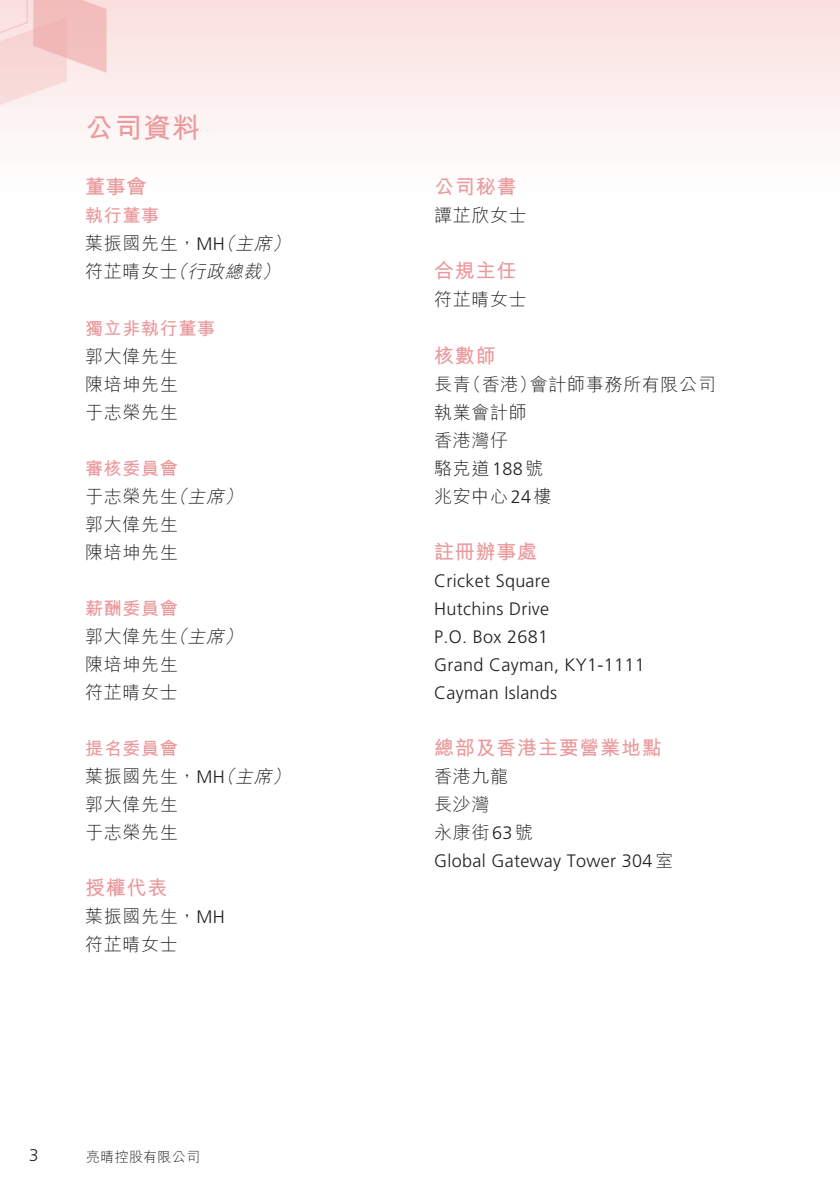
<style>
.page{position:relative;width:840px;height:1191px;background:#fff}
.page>*{position:absolute;margin:0;border:0;box-sizing:border-box;transform-origin:0 0}
.Running_Head{font:700 28px "M Hei HK";color:#eb999c}
._01_H1{font:700 20px "M Hei HK";letter-spacing:.035em;color:#eb999c}
._00_txt{font:300 18px "M Hei HK";letter-spacing:.035em;color:#231f20}
._00_txt-2{font:300 18px "Frutiger LT Std";letter-spacing:.015em;color:#231f20}
._02_H2{font:700 18px "M Hei HK";letter-spacing:.035em;color:#eb999c}
._00_txt-3{font:italic 300 18px "M Hei HK";color:#231f20}
.t1{font:300 17px "Frutiger LT Std";color:#231f20}
.t2{font:300 14px "M Hei HK";letter-spacing:.015em;color:#231f20}
.s1{font-family:"Frutiger LT Std"}
.s2{font-family:"M Hei HK"}
</style>
<div class="page">
<p class="Running_Head" style="left:85px;top:108px;width:117px">公司資料</p>
<p class="_01_H1" style="left:85px;top:172px;width:63px">董事會</p>
<p class="_02_H2" style="left:85px;top:203px;width:75px">執行董事</p>
<p class="_00_txt" style="left:85px;top:235px;width:141px">葉振國先生，<span class="s1">MH</span></p>
<p class="_00_txt-3" style="left:217px;top:235px;width:23px">（</p>
<p class="_00_txt-3" style="left:272px;top:235px;width:23px">(</p>
<p class="_00_txt-3" style="left:235px;top:235px;width:42px">主席</p>
<p class="_00_txt-3" style="left:169px;top:263px;width:23px">（</p>
<p class="_00_txt-3" style="left:262px;top:263px;width:23px">(</p>
<p class="_00_txt" style="left:85px;top:263px;width:94px">符芷晴女士</p>
<p class="_02_H2" style="left:85px;top:315px;width:131px">獨立非執行董事</p>
<p class="_00_txt" style="left:85px;top:347px;width:94px">郭大偉先生</p>
<p class="_00_txt" style="left:85px;top:375px;width:94px">陳培坤先生</p>
<p class="_00_txt" style="left:85px;top:403px;width:94px">于志榮先生</p>
<p class="_02_H2" style="left:85px;top:455px;width:94px">審核委員會</p>
<p class="_00_txt-3" style="left:187px;top:263px;width:79px">行政總裁</p>
<p class="_00_txt-3" style="left:169px;top:487px;width:23px">（</p>
<p class="_00_txt-3" style="left:224px;top:487px;width:23px">(</p>
<p class="_00_txt" style="left:85px;top:487px;width:94px">于志榮先生</p>
<p class="_00_txt" style="left:85px;top:515px;width:94px">郭大偉先生</p>
<p class="_00_txt" style="left:85px;top:543px;width:94px">陳培坤先生</p>
<p class="_02_H2" style="left:85px;top:595px;width:94px">薪酬委員會</p>
<p class="_00_txt-3" style="left:187px;top:487px;width:42px">主席</p>
<p class="_00_txt-3" style="left:169px;top:627px;width:23px">（</p>
<p class="_00_txt-3" style="left:224px;top:627px;width:23px">(</p>
<p class="_00_txt" style="left:85px;top:627px;width:94px">郭大偉先生</p>
<p class="_00_txt" style="left:85px;top:655px;width:94px">陳培坤先生</p>
<p class="_00_txt" style="left:85px;top:683px;width:94px">符芷晴女士</p>
<p class="_02_H2" style="left:85px;top:735px;width:94px">提名委員會</p>
<p class="_00_txt-3" style="left:187px;top:627px;width:42px">主席</p>
<p class="_00_txt" style="left:85px;top:767px;width:141px">葉振國先生，<span class="s1">MH</span></p>
<p class="_00_txt" style="left:85px;top:795px;width:94px">郭大偉先生</p>
<p class="_00_txt" style="left:85px;top:823px;width:94px">于志榮先生</p>
<p class="_01_H1" style="left:85px;top:872px;width:84px">授權代表</p>
<p class="_00_txt" style="left:85px;top:907px;width:141px">葉振國先生，<span class="s1">MH</span></p>
<p class="_00_txt" style="left:85px;top:935px;width:94px">符芷晴女士</p>
<p class="_00_txt-3" style="left:217px;top:767px;width:23px">（</p>
<p class="_00_txt-3" style="left:272px;top:767px;width:23px">(</p>
<p class="_00_txt-3" style="left:235px;top:767px;width:42px">主席</p>
<p class="t1" style="left:29px;top:1145px;width:11px">3</p>
<p class="t2" style="left:86px;top:1149px;width:115px">亮晴控股有限公司</p>
<p class="_01_H1" style="left:434px;top:172px;width:84px">公司秘書</p>
<p class="_00_txt" style="left:434px;top:207px;width:94px">譚芷欣女士</p>
<p class="_01_H1" style="left:434px;top:256px;width:84px">合規主任</p>
<p class="_00_txt" style="left:434px;top:291px;width:94px">符芷晴女士</p>
<p class="_01_H1" style="left:434px;top:340px;width:63px">核數師</p>
<p class="_00_txt" style="left:529px;top:375px;width:187px">會計師事務所有限公司</p>
<p class="_00_txt" style="left:463px;top:375px;width:75px">（香港）</p>
<p class="_00_txt" style="left:434px;top:375px;width:38px">長青</p>
<p class="_00_txt" style="left:434px;top:403px;width:94px">執業會計師</p>
<p class="_00_txt" style="left:434px;top:431px;width:75px">香港灣仔</p>
<p class="_00_txt" style="left:434px;top:459px;width:111px">駱克道<span class="s1">188</span>號</p>
<p class="_00_txt" style="left:434px;top:487px;width:119px">兆安中心<span class="s1">24</span>樓</p>
<p class="_01_H1" style="left:434px;top:536px;width:104px">註冊辦事處</p>
<p class="_00_txt-2" style="left:434px;top:570px;width:117px">Cricket Square</p>
<p class="_00_txt-2" style="left:434px;top:598px;width:116px">Hutchins Drive</p>
<p class="_00_txt-2" style="left:434px;top:626px;width:115px">O.P . Box 2681</p>
<p class="_00_txt-2" style="left:434px;top:654px;width:212px">Grand Cayman, KY1-1111</p>
<p class="_00_txt-2" style="left:434px;top:682px;width:124px">Cayman Islands</p>
<p class="_01_H1" style="left:434px;top:732px;width:229px">總部及香港主要營業地點</p>
<p class="_00_txt" style="left:434px;top:767px;width:75px">香港九龍</p>
<p class="_00_txt" style="left:434px;top:795px;width:57px">長沙灣</p>
<p class="_00_txt" style="left:434px;top:823px;width:100px">永康街<span class="s1">63</span>號</p>
<p class="_00_txt-2" style="left:434px;top:850px;width:240px">Global Gateway Tower 304 <span class="s2">室</span></p>
</div>
